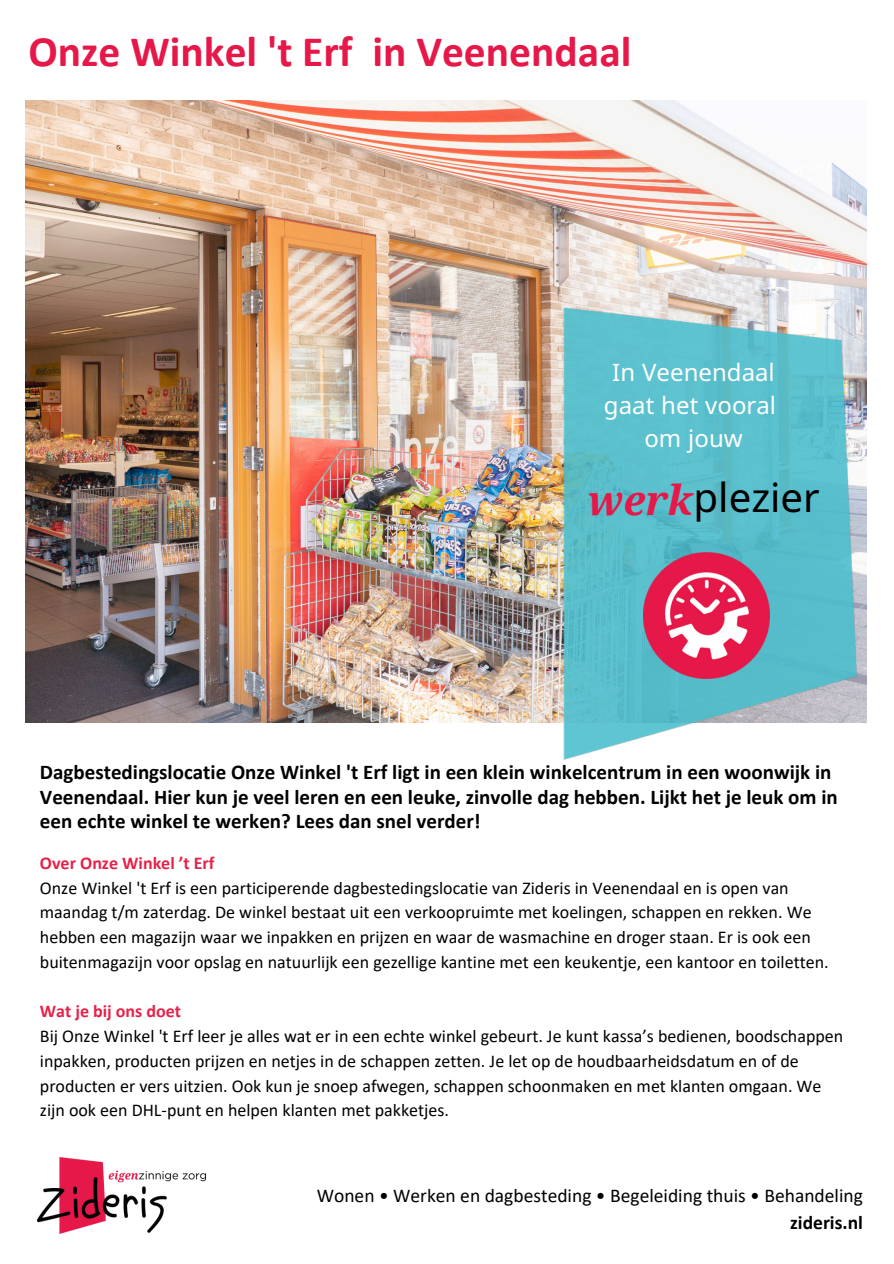
<style>
.page{position:relative;width:894px;height:1264px;background:#fff}
.page>*{position:absolute;margin:0;border:0;box-sizing:border-box;transform-origin:0 0}
.t1{font:700 43.5px "Calibri";color:#e61849}
.t2{font:italic 700 41.1px "Noto Serif";color:#e61849}
.t3{font:40.2px "Noto Sans";color:#000}
.t4{font:24px/32.7px "Noto Sans";color:#fff;text-align:center}
.t5{font:700 21px/24.8px "Calibri";color:#000}
.t6{font:19.5px/27px "Calibri";color:#000;text-align:right}
.t7{font:18px/24.8px "Calibri";color:#000}
.t8{font:700 18px "Calibri";color:#e62249}
.s1{font-weight:700}
</style>
<div class="page">
<img style="left:26px;top:101px;width:840px;height:621px">
<img style="left:37px;top:1157px;width:169px;height:76px">
<img style="left:468px;top:296px;width:399px;height:464px">
<img style="left:643px;top:552px;width:126px;height:126px">
<p class="t1" style="left:29px;top:33px;width:604px">Onze Winkel 't Erf in Veenendaal</p>
<p class="t4" style="left:603px;top:356px;width:174px">In Veenendaal gaat het vooral om jouw</p>
<h3 class="t2" style="left:587px;top:470px;width:107px">werk</h3>
<h1 class="t3" style="left:693px;top:469px;width:128px">plezier</h1>
<p class="t5" style="left:40px;top:761px;width:799px">Dagbestedingslocatie Onze Winkel 't Erf ligt in een klein winkelcentrum in een woonwijk in<br>Veenendaal. Hier kun je veel leren en een leuke, zinvolle dag hebben. Lijkt het je leuk om in een echte winkel te werken? Lees dan snel verder!</p>
<h4 class="t8" style="left:40px;top:855px;width:176px">Over Onze Winkel ’t Erf</h4>
<p class="t7" style="left:40px;top:876px;width:790px">Onze Winkel 't Erf is een participerende dagbestedingslocatie van Zideris in Veenendaal en is open van maandag t/m zaterdag. De winkel bestaat uit een verkoopruimte met koelingen, schappen en rekken. We hebben een magazijn waar we inpakken en prijzen en waar de wasmachine en droger staan. Er is ook een buitenmagazijn voor opslag en natuurlijk een gezellige kantine met een keukentje, een kantoor en toiletten.</p>
<p class="t8" style="left:40px;top:1003px;width:143px">Wat je bij ons doet</p>
<p class="t7" style="left:40px;top:1025px;width:804px">Bij Onze Winkel 't Erf leer je alles wat er in een echte winkel gebeurt. Je kunt kassa’s bedienen, boodschappen inpakken, producten prijzen en netjes in de schappen zetten. Je let op de houdbaarheidsdatum en of de producten er vers uitzien. Ook kun je snoep afwegen, schappen schoonmaken en met klanten omgaan. We zijn ook een DHL-punt en helpen klanten met pakketjes.</p>
<p class="t6" style="left:316px;top:1183px;width:547px">Wonen • Werken en dagbesteding • Begeleiding thuis • Behandeling <span class="s1">zideris.nl</span></p>
</div>
